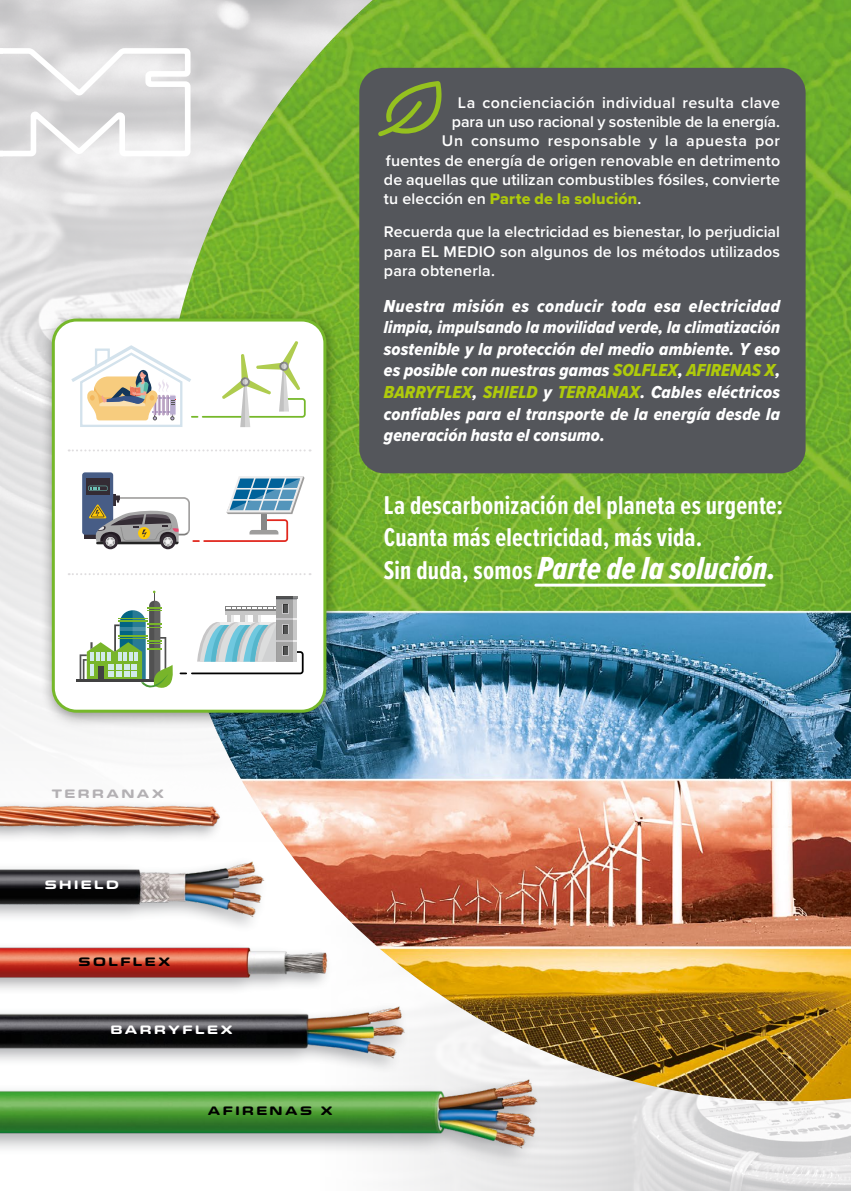
<style>
.page{position:relative;width:851px;height:1191px;background:#fff}
.page>*{position:absolute;margin:0;border:0;box-sizing:border-box;transform-origin:0 0}
.t1{font:33px "Proxima Nova Ex Cn Extrabld It";letter-spacing:.01em;color:#fff}
.t2{font:700 26.6px/32.2px "Proxima Nova Ex Cn";letter-spacing:.01em;color:#fff}
.t3{font:18px/21.6px "Proxima Nova Cond Extrabld It";letter-spacing:.01em;color:#fff;text-align:justify}
.t4{font:600 16px/19.2px "Proxima Nova";letter-spacing:.015em;color:#fff;text-align:justify}
.t5{font:600 16px "Proxima Nova";letter-spacing:-.005em;color:#fff}
.t6{font:600 16px "Proxima Nova";letter-spacing:.035em;color:#fff}
.t7{font:16px "Proxima Nova Extrabld";letter-spacing:.015em;color:#afca0b}
.t8{font:700 12.6px "Eurostile Candy LT Pro X";letter-spacing:.2em;color:#000}
.t9{font:700 12.6px "Eurostile Candy LT Pro X";letter-spacing:.2em;color:#fff}
.t10{font:700 12.6px "Eurostile Candy LT Pro X";letter-spacing:.2em;color:#b3b0b3}
.s1{font-family:"Proxima Nova";font-weight:600;color:#fff}
.s2{color:#afca0b}
.s3{font-family:"Proxima Nova Ex Cn";font-weight:700;font-size:26.6px}
</style>
<div class="page">
<img style="left:403px;top:1101px;width:447px;height:90px">
<img style="left:161px;top:0;width:689px;height:1101px">
<svg style="left:0;top:48px;width:190px;height:108px"></svg>
<hr style="left:535px;top:583px;width:229px;height:3px;background:#fff">
<div style="left:0;top:1073px;width:543px;height:96px;background:#54565b;opacity:.48"></div>
<img style="left:0;top:1067px;width:567px;height:86px">
<img style="left:0;top:981px;width:417px;height:95px">
<div style="left:0;top:941px;width:332px;height:54px;background:#fbfbfb"></div>
<img style="left:0;top:931px;width:336px;height:59px">
<div style="left:0;top:856px;width:268px;height:77px;background:#fff"></div>
<img style="left:0;top:850px;width:299px;height:78px">
<img style="left:0;top:785px;width:235px;height:60px">
<div style="left:40px;top:309px;width:300px;height:420px;background:#000;opacity:.42"></div>
<div style="left:53px;top:320px;width:272px;height:391px;background:#fff;border-radius:23px"></div>
<div style="left:52px;top:318px;width:274px;height:394px;border:3px solid #76b82a;border-radius:23px"></div>
<hr style="left:85px;top:534px;width:26px;height:4px;background:#342c34">
<div style="left:82px;top:472px;width:31px;height:63px;background:#475d86;border-radius:3px"></div>
<svg style="left:86px;top:478px;width:23px;height:17px"></svg>
<svg style="left:103px;top:534px;width:15px;height:15px"></svg>
<svg style="left:160px;top:534px;width:15px;height:15px"></svg>
<svg style="left:89px;top:476px;width:215px;height:70px"></svg>
<svg style="left:71px;top:341px;width:235px;height:86px"></svg>
<hr style="left:76px;top:679px;width:93px;height:3px;background:#414142">
<svg style="left:80px;top:590px;width:93px;height:98px"></svg>
<svg style="left:180px;top:596px;width:124px;height:79px"></svg>
<svg style="left:69px;top:449px;width:241px;height:2px"></svg>
<svg style="left:69px;top:573px;width:241px;height:2px"></svg>
<div style="left:359px;top:68px;width:446px;height:405px;background:#54565b;border-radius:25px"></div>
<svg style="left:378px;top:81px;width:63px;height:55px"></svg>
<p class="t4" style="left:458px;top:93px;width:323px">La concienciación individual resulta clave</p>
<p class="t5" style="left:452px;top:110px;width:329px">para un uso racional y sostenible de la energía.</p>
<p class="t6" style="left:442px;top:129px;width:340px">Un consumo responsable y la apuesta por</p>
<p class="t4" style="left:386px;top:150px;width:396px">fuentes de energía de origen renovable en detrimento</p>
<p class="t4" style="left:384px;top:169px;width:398px">de aquellas que utilizan combustibles fósiles, convierte</p>
<p class="t7" style="left:384px;top:187px;width:259px"><span class="s1">tu elección en</span> Parte de la solución<span class="s1">.</span></p>
<p class="t4" style="left:384px;top:222px;width:398px">Recuerda que la electricidad es bienestar, lo perjudicial para EL MEDIO son algunos de los métodos utilizados para obtenerla.</p>
<p class="t3" style="left:384px;top:294px;width:398px">Nuestra misión es conducir toda esa electricidad limpia, impulsando la movilidad verde, la climatización sostenible y la protección del medio ambiente. Y eso es posible con nuestras gamas <span class="s2">SOLFLEX</span>, <span class="s2">AFIRENAS X</span>, <span class="s2">BARRYFLEX</span>, <span class="s2">SHIELD</span> y <span class="s2">TERRANAX</span>. Cables eléctricos confiables para el transporte de la energía desde la generación hasta el consumo.</p>
<p class="t2" style="left:384px;top:489px;width:401px">La descarbonización del planeta es urgente:<br>Cuanta más electricidad, más vida.</p>
<p class="t1" style="left:384px;top:543px;width:393px"><span class="s3">Sin duda, somos</span> Parte de la solución.</p>
<p class="t10" style="left:52px;top:787px;width:114px">TERRANAX</p>
<p class="t9" style="left:45px;top:878px;width:75px">SHIELD</p>
<p class="t8" style="left:79px;top:955px;width:93px">SOLFLEX</p>
<p class="t9" style="left:110px;top:1022px;width:124px">BARRYFLEX</p>
<p class="t8" style="left:208px;top:1104px;width:126px">AFIRENAS X</p>
</div>
